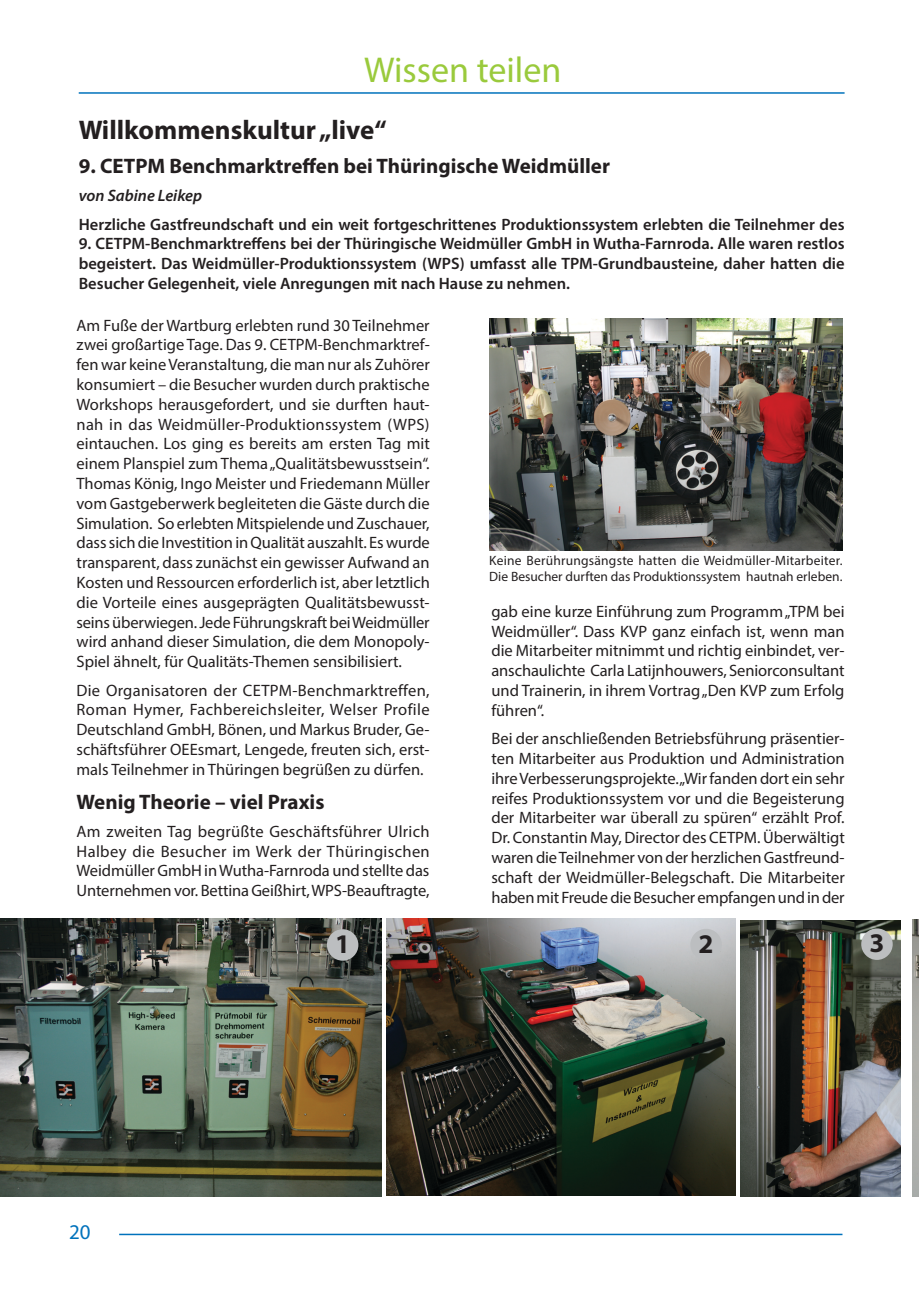
<style>
.page{position:relative;width:919px;height:1289px;background:#fff}
.page>*{position:absolute;margin:0;border:0;box-sizing:border-box;transform-origin:0 0}
.t1{font:36px "Myriad Pro";color:#9aca3c}
.t2{font:700 27px "Myriad Pro";color:#231f20}
.t3{font:700 21px "Myriad Pro";color:#231f20}
.t4{font:21px "Myriad Pro";color:#0072bc}
.t5{font:16.5px/19.8px "Myriad Pro";color:#231f20;text-align:justify}
.t6{font:600 16.5px/19.8px "Myriad Pro";color:#231f20;text-align:justify}
.t7{font:italic 600 16.5px "Myriad Pro";color:#231f20}
.t8{font:13.5px/16.2px "Myriad Pro";letter-spacing:.01em;color:#231f20}
</style>
<div class="page">
<hr style="left:79px;top:92px;width:765px;height:2px;background:#0072bc">
<hr style="left:119px;top:1233px;width:723px;height:2px;background:#0072bc">
<img style="left:0;top:919px;width:381px;height:277px">
<img style="left:386px;top:919px;width:349px;height:276px">
<img style="left:912px;top:919px;width:6px;height:277px">
<img style="left:489px;top:318px;width:353px;height:233px">
<img style="left:740px;top:920px;width:160px;height:276px">
<div style="left:327px;top:929px;width:31px;height:31px;background:#bcbec0;border-radius:50%"></div>
<div style="left:690px;top:928px;width:31px;height:32px;background:#bcbec0;border-radius:50%"></div>
<div style="left:861px;top:928px;width:31px;height:31px;background:#bcbec0;border-radius:50%"></div>
<h1 class="t1" style="left:364px;top:48px;width:199px">Wissen teilen</h1>
<h2 class="t2" style="left:79px;top:113px;width:309px">Willkommenskultur „live“</h2>
<p class="t3" style="left:79px;top:152px;width:532px">9. CETPM Benchmarktreffen bei Thüringische Weidmüller</p>
<p class="t7" style="left:79px;top:185px;width:125px">von Sabine Leikep</p>
<p class="t6" style="left:79px;top:214px;width:767px">Herzliche Gastfreundschaft und ein weit fortgeschrittenes Produktionssystem erlebten die Teilnehmer des</p>
<p class="t6" style="left:79px;top:233px;width:767px">9. CETPM-Benchmarktreffens bei der Thüringische Weidmüller GmbH in Wutha-Farnroda. Alle waren restlos begeistert. Das Weidmüller-Produktionssystem (WPS) umfasst alle TPM-Grundbausteine, daher hatten die Besucher Gelegenheit, viele Anregungen mit nach Hause zu nehmen.</p>
<p class="t5" style="left:77px;top:315px;width:355px">Am Fuße der Wartburg erlebten rund 30 Teilnehmer zwei großartige Tage. Das 9. CETPM-Benchmarktref&shy;fen war keine Veranstaltung, die man nur als Zuhörer konsumiert – die Besucher wurden durch praktische Workshops herausgefordert, und sie durften haut&shy;nah in das Weidmüller-Produktionssystem (WPS) eintauchen. Los ging es bereits am ersten Tag mit einem Planspiel zum Thema „Qualitätsbewusstsein“.<br>Thomas König, Ingo Meister und Friedemann Müller vom Gastgeberwerk begleiteten die Gäste durch die Simulation. So erlebten Mitspielende und Zuschauer, dass sich die Investition in Qualität auszahlt. Es wurde transparent, dass zunächst ein gewisser Aufwand an Kosten und Ressourcen erforderlich ist, aber letztlich die Vorteile eines ausgeprägten Qualitätsbewusst&shy;seins überwiegen. Jede Führungskraft bei Weidmüller wird anhand dieser Simulation, die dem Monopoly-Spiel ähnelt, für Qualitäts-Themen sensibilisiert.</p>
<p class="t5" style="left:77px;top:680px;width:355px">Die Organisatoren der CETPM-Benchmarktreffen, Roman Hymer, Fachbereichsleiter, Welser Profile Deutschland GmbH, Bönen, und Markus Bruder, Ge&shy;schäftsführer OEEsmart, Lengede, freuten sich, erst&shy;mals Teilnehmer in Thüringen begrüßen zu dürfen.</p>
<p class="t3" style="left:77px;top:787px;width:249px">Wenig Theorie – viel Praxis</p>
<p class="t5" style="left:77px;top:821px;width:355px">Am zweiten Tag begrüßte Geschäftsführer Ulrich Halbey die Besucher im Werk der Thüringischen Weidmüller GmbH in Wutha-Farnroda und stellte das Unternehmen vor. Bettina Geißhirt, WPS-Beauftragte,</p>
<p class="t8" style="left:489px;top:552px;width:355px">Keine Berührungsängste hatten die Weidmüller-Mitarbeiter.<br>Die Besucher durften das Produktionssystem hautnah erleben.</p>
<p class="t5" style="left:491px;top:601px;width:354px">gab eine kurze Einführung zum Programm „TPM bei Weidmüller“. Dass KVP ganz einfach ist, wenn man die Mitarbeiter mitnimmt und richtig einbindet, ver&shy;anschaulichte Carla Latijnhouwers, Seniorconsultant und Trainerin, in ihrem Vortrag „Den KVP zum Erfolg führen“.</p>
<p class="t5" style="left:491px;top:728px;width:355px">Bei der anschließenden Betriebsführung präsentier&shy;ten Mitarbeiter aus Produktion und Administration ihre Verbesserungsprojekte. „Wir fanden dort ein sehr reifes Produktionssystem vor und die Begeisterung der Mitarbeiter war überall zu spüren“ erzählt Prof.<br>Dr. Constantin May, Director des CETPM. Überwältigt waren die Teilnehmer von der herzlichen Gastfreund&shy;schaft der Weidmüller-Belegschaft. Die Mitarbeiter haben mit Freude die Besucher empfangen und in der</p>
<p class="t4" style="left:69px;top:1218px;width:23px">20</p>
<h2 class="t2" style="left:335px;top:926px;width:16px">1</h2>
<h2 class="t2" style="left:698px;top:925px;width:16px">2</h2>
<h2 class="t2" style="left:869px;top:925px;width:16px">3</h2>
</div>
